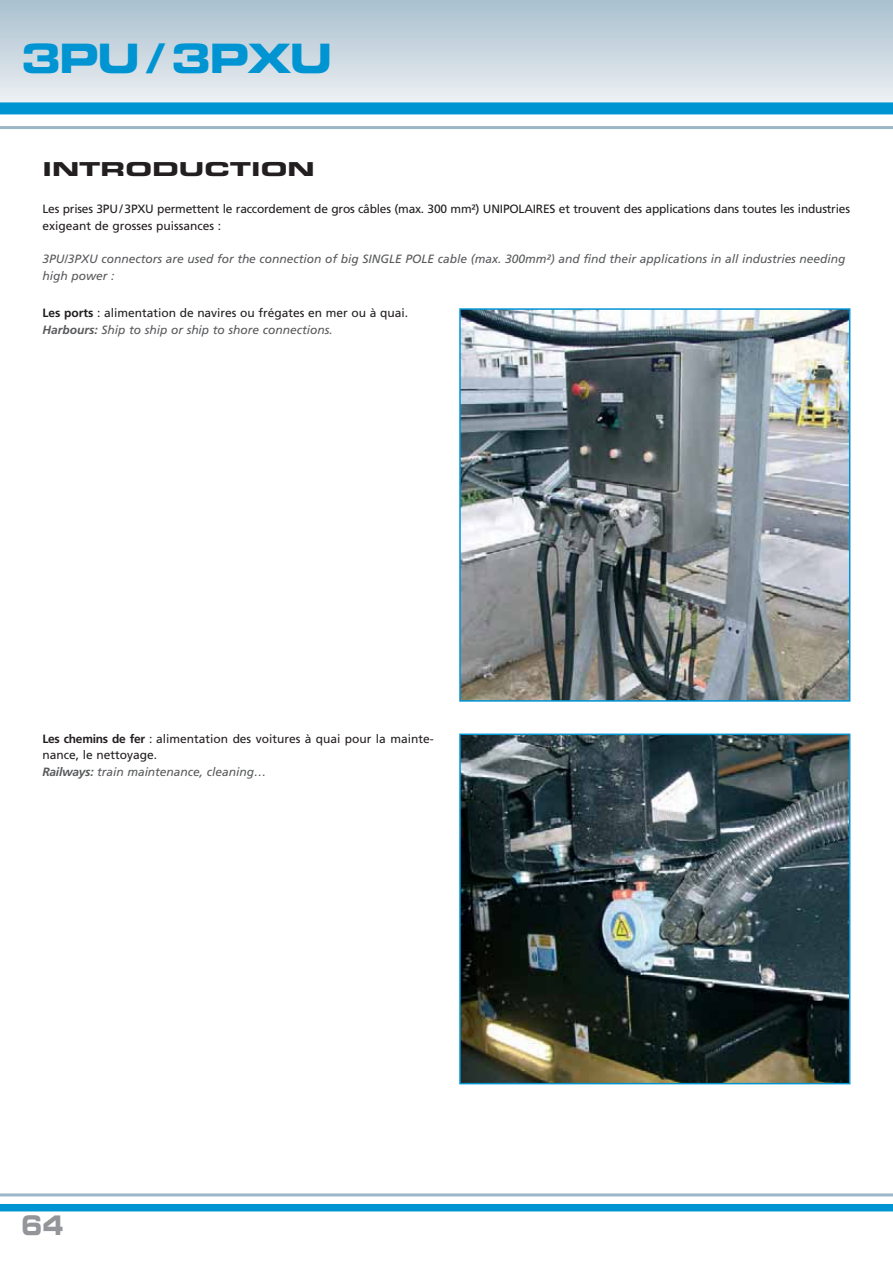
<style>
.page{position:relative;width:893px;height:1263px;background:#fff}
.page>*{position:absolute;margin:0;border:0;box-sizing:border-box;transform-origin:0 0}
.t1{font:40.5px "Eurostile LT Std Bold Ex 2";letter-spacing:-.05em;color:#0094d3}
.t2{font:27px "Eurostile LT Std Bold Ex 2";color:#939598;scale:.8 1}
.t3{font:19.2px "Eurostile LT Std Bold Ex 2";color:#231f20;scale:1.25 1}
.t4{font:12px/16.5px "Frutiger";color:#231f20}
.t5{font:12px/16.5px "Frutiger";letter-spacing:-.02em;color:#231f20}
.t6{font:italic 12px/16.5px "Frutiger";color:#58595b}
.s1{font-weight:700}
.s2{font-weight:700;font-style:italic;color:#58595b}
.s3{font-style:italic;color:#58595b}
</style>
<div class="page">
<img style="left:462px;top:736px;width:385px;height:345px">
<div style="left:459px;top:733px;width:391px;height:351px;border:2px solid #0094d3"></div>
<img style="left:462px;top:311px;width:385px;height:388px">
<div style="left:459px;top:308px;width:391px;height:394px;border:2px solid #0094d3"></div>
<svg style="left:0;top:0;width:893px;height:115px;background:#cad7e0"></svg>
<div style="left:0;top:102px;width:893px;height:12px;background:#0094d3"></div>
<hr style="left:0;top:126px;width:893px;height:3px;background:#9bb7c7">
<hr style="left:0;top:1193px;width:893px;height:3px;background:#9bb7c7">
<div style="left:0;top:1204px;width:893px;height:7px;background:#0094d3"></div>
<h1 class="t1" style="left:21px;top:39px;width:313px">3PU / 3PXU</h1>
<h3 class="t3" style="left:43px;top:160px;width:219px">INTRODUCTION</h3>
<p class="t5" style="left:43px;top:202px;width:809px">Les prises 3PU/3PXU permettent le raccordement de gros câbles (max. 300 mm²) UNIPOLAIRES et trouvent des applications dans toutes les industries exigeant de grosses puissances :</p>
<p class="t6" style="left:43px;top:252px;width:805px">3PU/3PXU connectors are used for the connection of big SINGLE POLE cable (max. 300mm²) and find their applications in all industries needing high power :</p>
<p class="t4" style="left:43px;top:306px;width:367px"><span class="s1">Les ports</span> : alimentation de navires ou frégates en mer ou à quai.<br><span class="s2">Harbours:</span> <span class="s3">Ship to ship or ship to shore connections.</span></p>
<p class="t4" style="left:43px;top:731px;width:393px"><span class="s1">Les chemins de fer</span> : alimentation des voitures à quai pour la mainte&shy;nance, le nettoyage.<br><span class="s2">Railways:</span> <span class="s3">train maintenance, cleaning…</span></p>
<h2 class="t2" style="left:21px;top:1212px;width:55px">64</h2>
</div>
